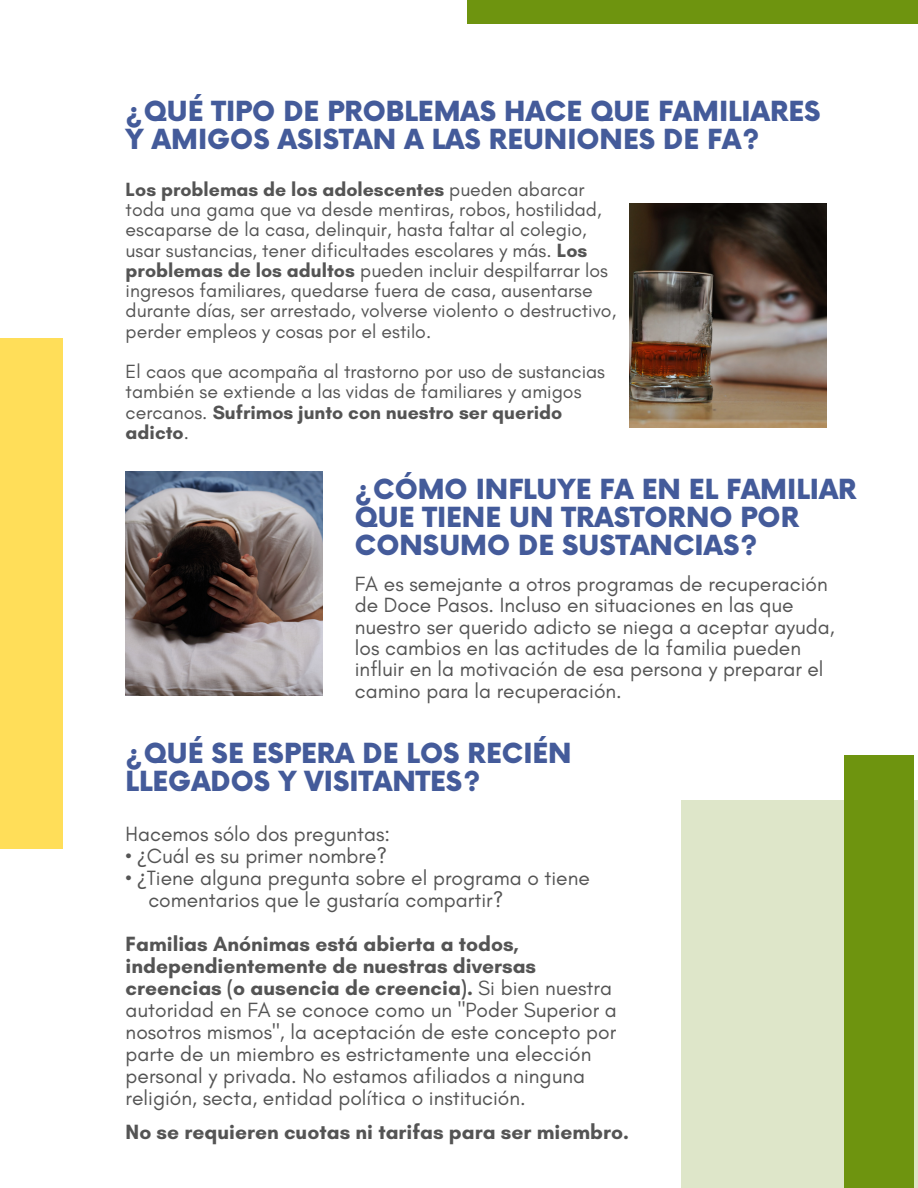
<style>
.page{position:relative;width:918px;height:1188px;background:#fff}
.page>*{position:absolute;margin:0;border:0;box-sizing:border-box;transform-origin:0 0}
.t1{font:900 27px/28.2px "Now";color:#445b9a}
.t2{font:21px/22px "Glacial Indifference";color:#545454}
.t3{font:700 21px "Glacial Indifference";color:#545454}
.t4{font:19.5px/20.2px "Glacial Indifference";color:#545454}
.s1{font-weight:700}
.s2{font-family:"Noto Sans"}
</style>
<div class="page">
<img style="left:629px;top:203px;width:197px;height:224px">
<img style="left:126px;top:471px;width:197px;height:224px">
<div style="left:681px;top:800px;width:237px;height:388px;background:#dee6c9"></div>
<div style="left:844px;top:755px;width:70px;height:433px;background:#6e940f"></div>
<div style="left:0;top:339px;width:63px;height:510px;background:#ffde59"></div>
<div style="left:467px;top:0;width:451px;height:24px;background:#6e940f"></div>
<h1 class="t1" style="left:126px;top:99px;width:696px">¿QUÉ TIPO DE PROBLEMAS HACE QUE FAMILIARES<br>Y AMIGOS ASISTAN A LAS REUNIONES DE FA?</h1>
<p class="t4" style="left:126px;top:179px;width:492px"><span class="s1">Los problemas de los adolescentes</span> pueden abarcar toda una gama que va desde mentiras, robos, hostilidad, escaparse de la casa, delinquir, hasta faltar al colegio, usar sustancias, tener dificultades escolares y más. <span class="s1">Los problemas de los adultos</span> pueden incluir despilfarrar los ingresos familiares, quedarse fuera de casa, ausentarse durante días, ser arrestado, volverse violento o destructivo, perder empleos y cosas por el estilo.</p>
<p class="t4" style="left:126px;top:361px;width:481px">El caos que acompaña al trastorno por uso de sustancias también se extiende a las vidas de familiares y amigos cercanos. <span class="s1">Sufrimos junto con nuestro ser querido adicto</span>.</p>
<h1 class="t1" style="left:355px;top:476px;width:503px">¿CÓMO INFLUYE FA EN EL FAMILIAR<br>QUE TIENE UN TRASTORNO POR<br>CONSUMO DE SUSTANCIAS?</h1>
<p class="t2" style="left:355px;top:573px;width:481px;line-height:21.3px">FA es semejante a otros programas de recuperación de Doce Pasos. Incluso en situaciones en las que nuestro ser querido adicto se niega a aceptar ayuda, los cambios en las actitudes de la familia pueden influir en la motivación de esa persona y preparar el camino para la recuperación.</p>
<h1 class="t1" style="left:126px;top:741px;width:448px">¿QUÉ SE ESPERA DE LOS RECIÉN<br>LLEGADOS Y VISITANTES?</h1>
<p class="t2" style="left:126px;top:823px;width:266px">Hacemos sólo dos preguntas:</p>
<p class="t2" style="left:126px;top:845px;width:263px">• <span class="s2">¿</span>Cuál es su primer nombre?</p>
<p class="t2" style="left:126px;top:867px;width:466px">• <span class="s2">¿</span>Tiene alguna pregunta sobre el programa o tiene</p>
<p class="t2" style="left:148px;top:889px;width:356px">comentarios que le gustaría compartir?</p>
<p class="t2" style="left:126px;top:933px;width:493px"><span class="s1">Familias Anónimas está abierta a todos, independientemente de nuestras diversas creencias (o ausencia de creencia).</span> Si bien nuestra autoridad en FA se conoce como un "Poder Superior a nosotros mismos", la aceptación de este concepto por parte de un miembro es estrictamente una elección personal y privada. No estamos afiliados a ninguna religión, secta, entidad política o institución.</p>
<h2 class="t3" style="left:126px;top:1119px;width:505px">No se requieren cuotas ni tarifas para ser miembro.</h2>
</div>
